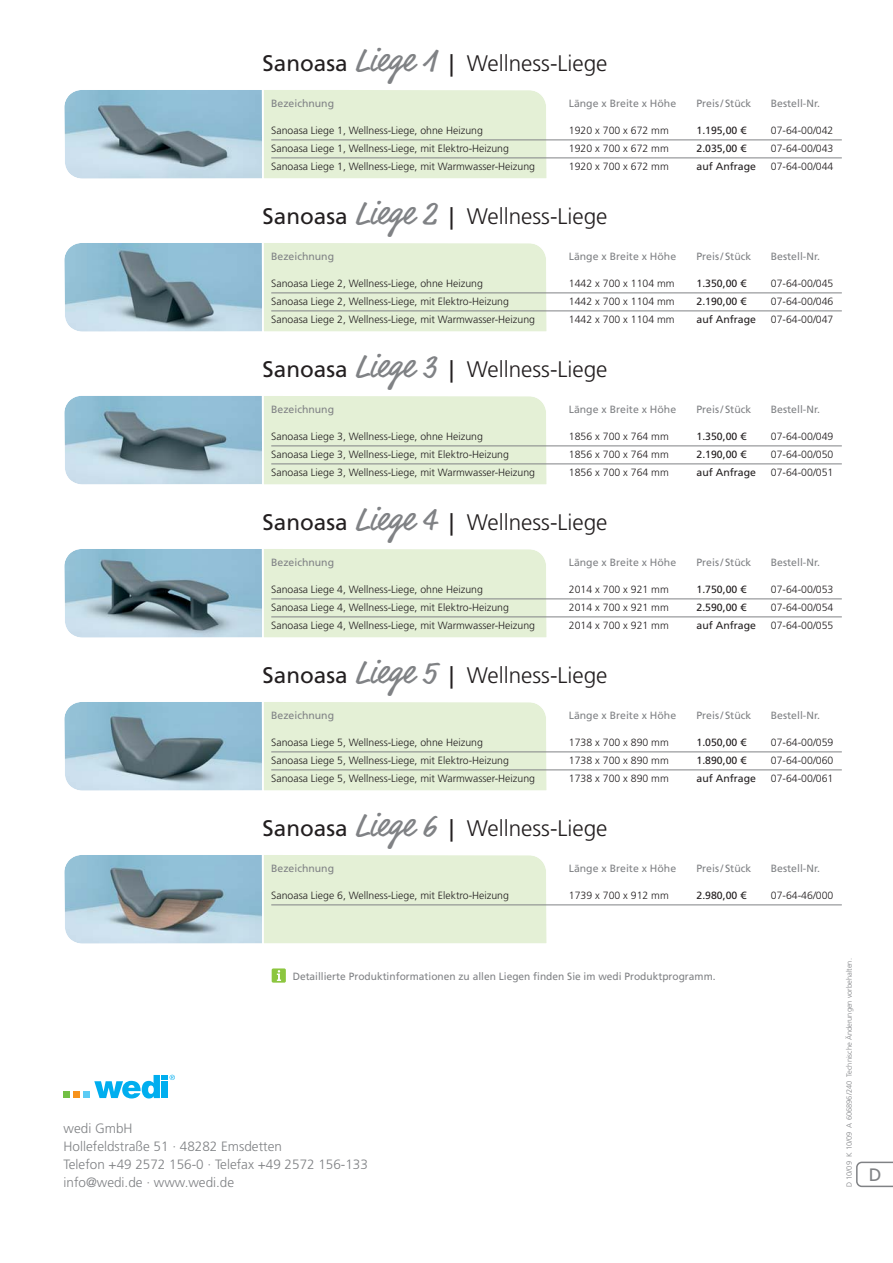
<style>
.page{position:relative;width:893px;height:1263px;background:#fff}
.page>*{position:absolute;margin:0;border:0;box-sizing:border-box;transform-origin:0 0}
.t1{font:300 22.5px "Frutiger LT Com";color:#231f20}
.t2{font:18px "Frutiger LT Std";color:#808285}
.t3{font:300 13.5px/18px "Frutiger LT Std";color:#808285}
.t4{font:300 10.5px "Frutiger LT Std";color:#231f20}
.t5{font:10.5px "Frutiger LT Std";color:#808285}
.t6{font:10.5px "Frutiger LT Std";color:#231f20}
.t7{font:300 7.5px "Frutiger LT Std";color:#808285}
.s1{font-weight:400}
.s2{font-family:"Market";font-weight:400;font-size:33px;color:#808285}
</style>
<div class="page">
<svg style="left:64px;top:1075px;width:111px;height:24px"></svg>
<svg style="left:856px;top:1162px;width:36px;height:25px"></svg>
<hr style="left:271px;top:140px;width:571px;height:1px;background:#808285">
<hr style="left:271px;top:158px;width:571px;height:1px;background:#808285">
<svg style="left:64px;top:90px;width:483px;height:89px;background:#c5d8d0"></svg>
<hr style="left:271px;top:293px;width:571px;height:1px;background:#808285">
<hr style="left:271px;top:311px;width:571px;height:1px;background:#808285">
<svg style="left:64px;top:243px;width:483px;height:89px;background:#c1d5cd"></svg>
<hr style="left:271px;top:446px;width:571px;height:1px;background:#808285">
<hr style="left:271px;top:464px;width:571px;height:1px;background:#808285">
<svg style="left:64px;top:396px;width:483px;height:89px;background:#c2d6ce"></svg>
<hr style="left:271px;top:752px;width:571px;height:1px;background:#808285">
<hr style="left:271px;top:770px;width:571px;height:1px;background:#808285">
<svg style="left:64px;top:702px;width:483px;height:89px;background:#c1d5cd"></svg>
<hr style="left:271px;top:905px;width:571px;height:1px;background:#808285">
<div style="left:272px;top:968px;width:14px;height:15px;background:#8cc63f;border-radius:2px"></div>
<svg style="left:277px;top:970px;width:4px;height:11px"></svg>
<svg style="left:64px;top:855px;width:483px;height:89px;background:#c5d8cf"></svg>
<hr style="left:271px;top:599px;width:571px;height:1px;background:#808285">
<hr style="left:271px;top:617px;width:571px;height:1px;background:#808285">
<svg style="left:64px;top:549px;width:483px;height:89px;background:#bfd2c9"></svg>
<h1 class="t1" style="left:263px;top:50px;width:346px"><span class="s1">Sanoasa</span> <span class="s2">Liege 1</span> <span class="s1">|</span> Wellness-Liege</h1>
<p class="t5" style="left:271px;top:99px;width:64px">Bezeichnung</p>
<p class="t5" style="left:569px;top:99px;width:109px">Länge x Breite x Höhe</p>
<p class="t5" style="left:696px;top:99px;width:56px">Preis / Stück</p>
<p class="t5" style="left:771px;top:99px;width:51px">Bestell-Nr.</p>
<p class="t4" style="left:271px;top:126px;width:213px">Sanoasa Liege 1, Wellness-Liege, ohne Heizung</p>
<p class="t4" style="left:569px;top:126px;width:101px">1920 x 700 x 672 mm</p>
<p class="t6" style="left:696px;top:126px;width:51px">1.195,00 €</p>
<p class="t4" style="left:771px;top:126px;width:64px">07-64-00/042</p>
<p class="t4" style="left:271px;top:144px;width:239px">Sanoasa Liege 1, Wellness-Liege, mit Elektro-Heizung</p>
<p class="t4" style="left:569px;top:144px;width:101px">1920 x 700 x 672 mm</p>
<p class="t6" style="left:696px;top:144px;width:51px">2.035,00 €</p>
<p class="t4" style="left:771px;top:144px;width:64px">07-64-00/043</p>
<p class="t4" style="left:271px;top:162px;width:265px">Sanoasa Liege 1, Wellness-Liege, mit Warmwasser-Heizung</p>
<p class="t4" style="left:569px;top:162px;width:101px">1920 x 700 x 672 mm</p>
<p class="t6" style="left:696px;top:162px;width:61px">auf Anfrage</p>
<p class="t4" style="left:771px;top:162px;width:64px">07-64-00/044</p>
<h1 class="t1" style="left:263px;top:203px;width:346px"><span class="s1">Sanoasa</span> <span class="s2">Liege 2</span> <span class="s1">|</span> Wellness-Liege</h1>
<p class="t5" style="left:271px;top:252px;width:64px">Bezeichnung</p>
<p class="t5" style="left:569px;top:252px;width:109px">Länge x Breite x Höhe</p>
<p class="t5" style="left:696px;top:252px;width:56px">Preis / Stück</p>
<p class="t5" style="left:771px;top:252px;width:51px">Bestell-Nr.</p>
<p class="t4" style="left:271px;top:279px;width:213px">Sanoasa Liege 2, Wellness-Liege, ohne Heizung</p>
<p class="t4" style="left:569px;top:279px;width:107px">1442 x 700 x 1104 mm</p>
<p class="t6" style="left:696px;top:279px;width:51px">1.350,00 €</p>
<p class="t4" style="left:771px;top:279px;width:64px">07-64-00/045</p>
<p class="t4" style="left:271px;top:297px;width:239px">Sanoasa Liege 2, Wellness-Liege, mit Elektro-Heizung</p>
<p class="t4" style="left:569px;top:297px;width:107px">1442 x 700 x 1104 mm</p>
<p class="t6" style="left:696px;top:297px;width:51px">2.190,00 €</p>
<p class="t4" style="left:771px;top:297px;width:64px">07-64-00/046</p>
<p class="t4" style="left:271px;top:315px;width:265px">Sanoasa Liege 2, Wellness-Liege, mit Warmwasser-Heizung</p>
<p class="t4" style="left:569px;top:315px;width:107px">1442 x 700 x 1104 mm</p>
<p class="t6" style="left:696px;top:315px;width:61px">auf Anfrage</p>
<p class="t4" style="left:771px;top:315px;width:64px">07-64-00/047</p>
<h1 class="t1" style="left:263px;top:356px;width:346px"><span class="s1">Sanoasa</span> <span class="s2">Liege 3</span> <span class="s1">|</span> Wellness-Liege</h1>
<p class="t5" style="left:271px;top:405px;width:64px">Bezeichnung</p>
<p class="t5" style="left:569px;top:405px;width:109px">Länge x Breite x Höhe</p>
<p class="t5" style="left:696px;top:405px;width:56px">Preis / Stück</p>
<p class="t5" style="left:771px;top:405px;width:51px">Bestell-Nr.</p>
<p class="t4" style="left:271px;top:432px;width:213px">Sanoasa Liege 3, Wellness-Liege, ohne Heizung</p>
<p class="t4" style="left:569px;top:432px;width:101px">1856 x 700 x 764 mm</p>
<p class="t6" style="left:696px;top:432px;width:51px">1.350,00 €</p>
<p class="t4" style="left:771px;top:432px;width:64px">07-64-00/049</p>
<p class="t4" style="left:271px;top:450px;width:239px">Sanoasa Liege 3, Wellness-Liege, mit Elektro-Heizung</p>
<p class="t4" style="left:569px;top:450px;width:101px">1856 x 700 x 764 mm</p>
<p class="t6" style="left:696px;top:450px;width:51px">2.190,00 €</p>
<p class="t4" style="left:771px;top:450px;width:64px">07-64-00/050</p>
<p class="t4" style="left:271px;top:468px;width:265px">Sanoasa Liege 3, Wellness-Liege, mit Warmwasser-Heizung</p>
<p class="t4" style="left:569px;top:468px;width:101px">1856 x 700 x 764 mm</p>
<p class="t6" style="left:696px;top:468px;width:61px">auf Anfrage</p>
<p class="t4" style="left:771px;top:468px;width:64px">07-64-00/051</p>
<h1 class="t1" style="left:263px;top:509px;width:346px"><span class="s1">Sanoasa</span> <span class="s2">Liege 4</span> <span class="s1">|</span> Wellness-Liege</h1>
<p class="t5" style="left:271px;top:558px;width:64px">Bezeichnung</p>
<p class="t5" style="left:569px;top:558px;width:109px">Länge x Breite x Höhe</p>
<p class="t5" style="left:696px;top:558px;width:56px">Preis / Stück</p>
<p class="t5" style="left:771px;top:558px;width:51px">Bestell-Nr.</p>
<p class="t4" style="left:271px;top:585px;width:213px">Sanoasa Liege 4, Wellness-Liege, ohne Heizung</p>
<p class="t4" style="left:569px;top:585px;width:101px">2014 x 700 x 921 mm</p>
<p class="t6" style="left:696px;top:585px;width:51px">1.750,00 €</p>
<p class="t4" style="left:771px;top:585px;width:64px">07-64-00/053</p>
<p class="t4" style="left:271px;top:603px;width:239px">Sanoasa Liege 4, Wellness-Liege, mit Elektro-Heizung</p>
<p class="t4" style="left:569px;top:603px;width:101px">2014 x 700 x 921 mm</p>
<p class="t6" style="left:696px;top:603px;width:51px">2.590,00 €</p>
<p class="t4" style="left:771px;top:603px;width:64px">07-64-00/054</p>
<p class="t4" style="left:271px;top:621px;width:265px">Sanoasa Liege 4, Wellness-Liege, mit Warmwasser-Heizung</p>
<p class="t4" style="left:569px;top:621px;width:101px">2014 x 700 x 921 mm</p>
<p class="t6" style="left:696px;top:621px;width:61px">auf Anfrage</p>
<p class="t4" style="left:771px;top:621px;width:64px">07-64-00/055</p>
<h1 class="t1" style="left:263px;top:662px;width:346px"><span class="s1">Sanoasa</span> <span class="s2">Liege 5</span> <span class="s1">|</span> Wellness-Liege</h1>
<p class="t5" style="left:271px;top:711px;width:64px">Bezeichnung</p>
<p class="t5" style="left:569px;top:711px;width:109px">Länge x Breite x Höhe</p>
<p class="t5" style="left:696px;top:711px;width:56px">Preis / Stück</p>
<p class="t5" style="left:771px;top:711px;width:51px">Bestell-Nr.</p>
<p class="t4" style="left:271px;top:738px;width:213px">Sanoasa Liege 5, Wellness-Liege, ohne Heizung</p>
<p class="t4" style="left:569px;top:738px;width:101px">1738 x 700 x 890 mm</p>
<p class="t6" style="left:696px;top:738px;width:51px">1.050,00 €</p>
<p class="t4" style="left:771px;top:738px;width:64px">07-64-00/059</p>
<p class="t4" style="left:271px;top:756px;width:239px">Sanoasa Liege 5, Wellness-Liege, mit Elektro-Heizung</p>
<p class="t4" style="left:569px;top:756px;width:101px">1738 x 700 x 890 mm</p>
<p class="t6" style="left:696px;top:756px;width:51px">1.890,00 €</p>
<p class="t4" style="left:771px;top:756px;width:64px">07-64-00/060</p>
<p class="t4" style="left:271px;top:774px;width:265px">Sanoasa Liege 5, Wellness-Liege, mit Warmwasser-Heizung</p>
<p class="t4" style="left:569px;top:774px;width:101px">1738 x 700 x 890 mm</p>
<p class="t6" style="left:696px;top:774px;width:61px">auf Anfrage</p>
<p class="t4" style="left:771px;top:774px;width:64px">07-64-00/061</p>
<h1 class="t1" style="left:263px;top:815px;width:346px"><span class="s1">Sanoasa</span> <span class="s2">Liege 6</span> <span class="s1">|</span> Wellness-Liege</h1>
<p class="t5" style="left:271px;top:864px;width:64px">Bezeichnung</p>
<p class="t5" style="left:569px;top:864px;width:109px">Länge x Breite x Höhe</p>
<p class="t5" style="left:696px;top:864px;width:56px">Preis / Stück</p>
<p class="t5" style="left:771px;top:864px;width:51px">Bestell-Nr.</p>
<p class="t4" style="left:271px;top:891px;width:239px">Sanoasa Liege 6, Wellness-Liege, mit Elektro-Heizung</p>
<p class="t4" style="left:569px;top:891px;width:101px">1739 x 700 x 912 mm</p>
<p class="t6" style="left:696px;top:891px;width:51px">2.980,00 €</p>
<p class="t4" style="left:771px;top:891px;width:64px">07-64-46/000</p>
<p class="t5" style="left:293px;top:972px;width:424px">Detaillierte Produktinformationen zu allen Liegen finden Sie im wedi Produktprogramm.</p>
<p class="t3" style="left:64px;top:1120px;width:306px">wedi GmbH<br>Hollefeldstraße 51 · 48282 Emsdetten<br>Telefon +49 2572 156-0 · Telefax +49 2572 156-133 info@wedi.de · www.wedi.de</p>
<p class="t7" style="left:846px;top:1187px;width:230px;rotate:-90deg">D 10/09 K 10/09 A 606896/240 Technische Änderungen vorbehalten.</p>
<h2 class="t2" style="left:869px;top:1167px;width:14px">D</h2>
</div>
